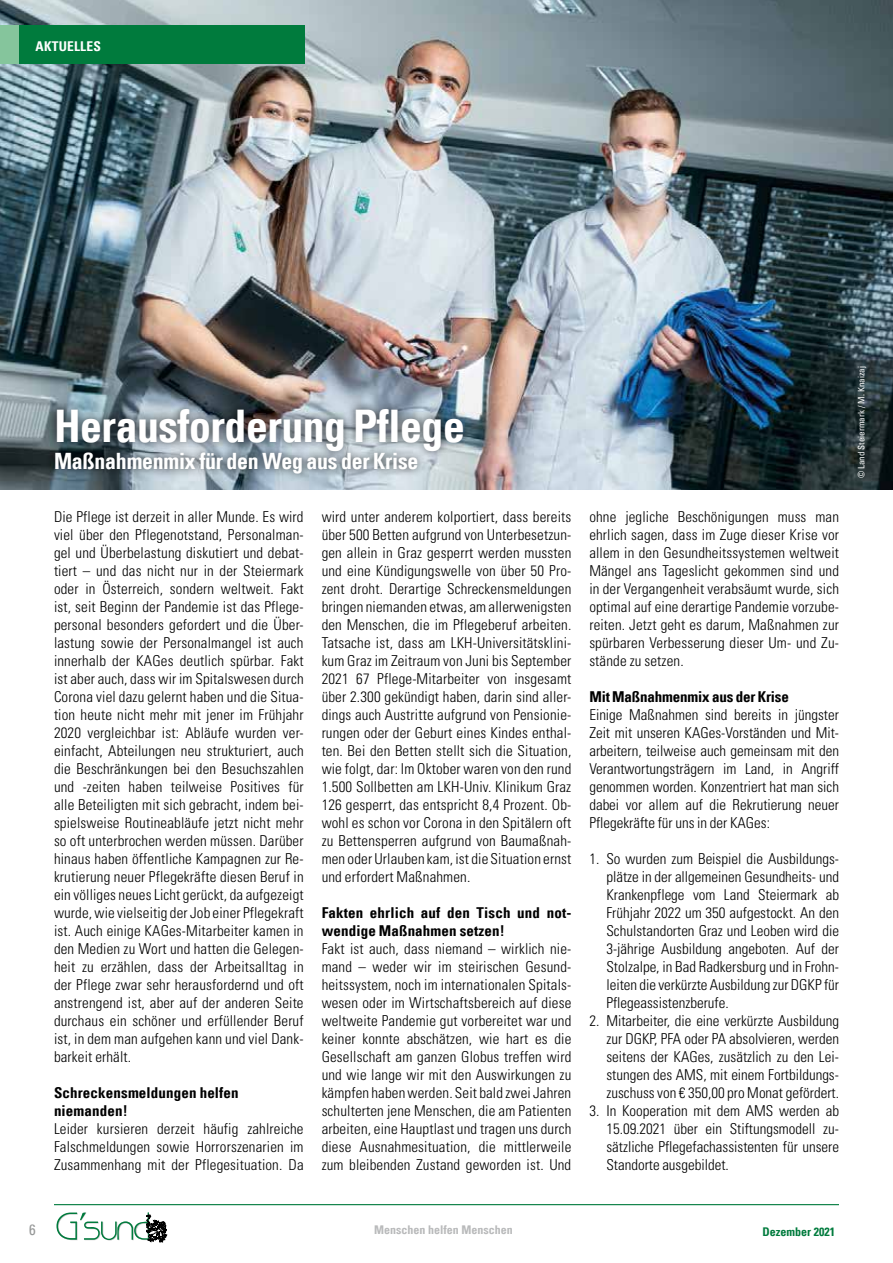
<style>
.page{position:relative;width:893px;height:1263px;background:#fff}
.page>*{position:absolute;margin:0;border:0;box-sizing:border-box;transform-origin:0 0}
.t1{font:italic 700 condensed 45px "Univers";letter-spacing:-.01em;color:#fff}
.t2{font:italic 700 condensed 22.5px "Univers";letter-spacing:-.01em;color:#fff}
.t3{font:300 condensed 15px/18px "Univers LT Std";letter-spacing:.01em;color:#000;text-align:justify}
.t4{font:italic 700 condensed 15px/18px "Univers";letter-spacing:.01em;color:#000}
.t5{font:italic 700 condensed 15px "Univers";letter-spacing:-.01em;color:#000}
.t6{font:condensed 15px "Univers";color:#969898}
.t7{font:700 condensed 13.5px "Univers";letter-spacing:.015em;color:#fff}
.t8{font:700 condensed 12px "Univers";color:#b9babb}
.t9{font:700 condensed 12px "Univers";color:#007b3d}
.t10{font:condensed 9px "Univers";color:#fff}
</style>
<div class="page">
<hr style="left:54px;top:1204px;width:785px;height:1px;background:#007b3d">
<svg style="left:56px;top:1212px;width:111px;height:30px"></svg>
<img style="left:0;top:0;width:893px;height:490px">
<div style="left:0;top:26px;width:305px;height:38px;background:#007b3d"></div>
<div style="left:0;top:26px;width:18px;height:38px;background:#85c59c"></div>
<div style="left:45px;top:400px;width:427px;height:82px;background:#000;opacity:.75"></div>
<p class="t7" style="left:36px;top:37px;width:67px">AKTUELLES</p>
<h1 class="t1" style="left:54px;top:398px;width:412px">Herausforderung Pflege</h1>
<h2 class="t2" style="left:54px;top:447px;width:366px">Maßnahmenmix für den Weg aus der Krise</h2>
<p class="t3" style="left:54px;top:508px;width:251px">Die Pflege ist derzeit in aller Munde. Es wird viel über den Pflegenotstand, Personalman&shy;gel und Überbelastung diskutiert und debat&shy;tiert – und das nicht nur in der Steiermark oder in Österreich, sondern weltweit. Fakt ist, seit Beginn der Pandemie ist das Pflege&shy;personal besonders gefordert und die Über&shy;lastung sowie der Personalmangel ist auch innerhalb der KAGes deutlich spürbar. Fakt ist aber auch, dass wir im Spitalswesen durch Corona viel dazu gelernt haben und die Situa&shy;tion heute nicht mehr mit jener im Frühjahr 2020 vergleichbar ist: Abläufe wurden ver&shy;einfacht, Abteilungen neu strukturiert, auch die Beschränkungen bei den Besuchszahlen und -zeiten haben teilweise Positives für alle Beteiligten mit sich gebracht, indem bei&shy;spielsweise Routineabläufe jetzt nicht mehr so oft unterbrochen werden müssen. Darüber hinaus haben öffentliche Kampagnen zur Re&shy;krutierung neuer Pflegekräfte diesen Beruf in ein völliges neues Licht gerückt, da aufgezeigt wurde, wie vielseitig der Job einer Pflegekraft ist. Auch einige KAGes-Mitarbeiter kamen in den Medien zu Wort und hatten die Gelegen&shy;heit zu erzählen, dass der Arbeitsalltag in der Pflege zwar sehr herausfordernd und oft anstrengend ist, aber auf der anderen Seite durchaus ein schöner und erfüllender Beruf ist, in dem man aufgehen kann und viel Dank&shy;barkeit erhält.</p>
<p class="t4" style="left:54px;top:1084px;width:186px">Schreckensmeldungen helfen niemanden!</p>
<p class="t3" style="left:54px;top:1120px;width:251px">Leider kursieren derzeit häufig zahlreiche Falschmeldungen sowie Horrorszenarien im Zusammenhang mit der Pflegesituation. Da</p>
<p class="t3" style="left:322px;top:508px;width:251px">wird unter anderem kolportiert, dass bereits über 500 Betten aufgrund von Unterbesetzun&shy;gen allein in Graz gesperrt werden mussten und eine Kündigungswelle von über 50 Pro&shy;zent droht. Derartige Schreckensmeldungen bringen niemanden etwas, am allerwenigsten den Menschen, die im Pflegeberuf arbeiten.<br>Tatsache ist, dass am LKH-Universitätsklini&shy;kum Graz im Zeitraum von Juni bis September 2021 67 Pflege-Mitarbeiter von insgesamt über 2.300 gekündigt haben, darin sind aller&shy;dings auch Austritte aufgrund von Pensionie&shy;rungen oder der Geburt eines Kindes enthal&shy;ten. Bei den Betten stellt sich die Situation, wie folgt, dar: Im Oktober waren von den rund 1.500 Sollbetten am LKH-Univ. Klinikum Graz 126 gesperrt, das entspricht 8,4 Prozent. Ob&shy;wohl es schon vor Corona in den Spitälern oft zu Bettensperren aufgrund von Baumaßnah&shy;men oder Urlauben kam, ist die Situation ernst und erfordert Maßnahmen.</p>
<p class="t4" style="left:322px;top:904px;width:251px">Fakten ehrlich auf den Tisch und not&shy;wendige Maßnahmen setzen!</p>
<p class="t3" style="left:322px;top:940px;width:251px">Fakt ist auch, dass niemand – wirklich nie&shy;mand – weder wir im steirischen Gesund&shy;heitssystem, noch im internationalen Spitals&shy;wesen oder im Wirtschaftsbereich auf diese weltweite Pandemie gut vorbereitet war und keiner konnte abschätzen, wie hart es die Gesellschaft am ganzen Globus treffen wird und wie lange wir mit den Auswirkungen zu kämpfen haben werden. Seit bald zwei Jahren schulterten jene Menschen, die am Patienten arbeiten, eine Hauptlast und tragen uns durch diese Ausnahmesituation, die mittlerweile zum bleibenden Zustand geworden ist. Und</p>
<p class="t3" style="left:589px;top:508px;width:251px">ohne jegliche Beschönigungen muss man ehrlich sagen, dass im Zuge dieser Krise vor allem in den Gesundheitssystemen weltweit Mängel ans Tageslicht gekommen sind und in der Vergangenheit verabsäumt wurde, sich optimal auf eine derartige Pandemie vorzube&shy;reiten. Jetzt geht es darum, Maßnahmen zur spürbaren Verbesserung dieser Um- und Zu&shy;stände zu setzen.</p>
<p class="t5" style="left:589px;top:687px;width:201px">Mit Maßnahmenmix aus der Krise</p>
<p class="t3" style="left:589px;top:706px;width:251px">Einige Maßnahmen sind bereits in jüngster Zeit mit unseren KAGes-Vorständen und Mit&shy;arbeitern, teilweise auch gemeinsam mit den Verantwortungsträgern im Land, in Angriff genommen worden. Konzentriert hat man sich dabei vor allem auf die Rekrutierung neuer Pflegekräfte für uns in der KAGes:</p>
<p class="t3" style="left:606px;top:850px;width:234px;text-indent:-17px">1. So wurden zum Beispiel die Ausbildungs&shy;plätze in der allgemeinen Gesundheits- und Krankenpflege vom Land Steiermark ab Frühjahr 2022 um 350 aufgestockt. An den Schulstandorten Graz und Leoben wird die 3-jährige Ausbildung angeboten. Auf der Stolzalpe, in Bad Radkersburg und in Frohn&shy;leiten die verkürzte Ausbildung zur DGKP für Pflegeassistenzberufe.</p>
<p class="t3" style="left:606px;top:1012px;width:234px;text-indent:-17px">2. Mitarbeiter, die eine verkürzte Ausbildung zur DGKP, PFA oder PA absolvieren, werden seitens der KAGes, zusätzlich zu den Lei&shy;stungen des AMS, mit einem Fortbildungs&shy;zuschuss von € 350,00 pro Monat gefördert.</p>
<p class="t3" style="left:606px;top:1102px;width:234px;text-indent:-17px">3. In Kooperation mit dem AMS werden ab 15.09.2021 über ein Stiftungsmodell zu&shy;sätzliche Pflegefachassistenten für unsere Standorte ausgebildet.</p>
<p class="t10" style="left:855px;top:478px;width:114px;rotate:-90deg">© Land Steiermark / M. Knaizaj</p>
<p class="t6" style="left:29px;top:1220px;width:8px">6</p>
<p class="t8" style="left:374px;top:1223px;width:140px">Menschen helfen Menschen</p>
<p class="t9" style="left:762px;top:1224px;width:74px">Dezember 2021</p>
</div>
